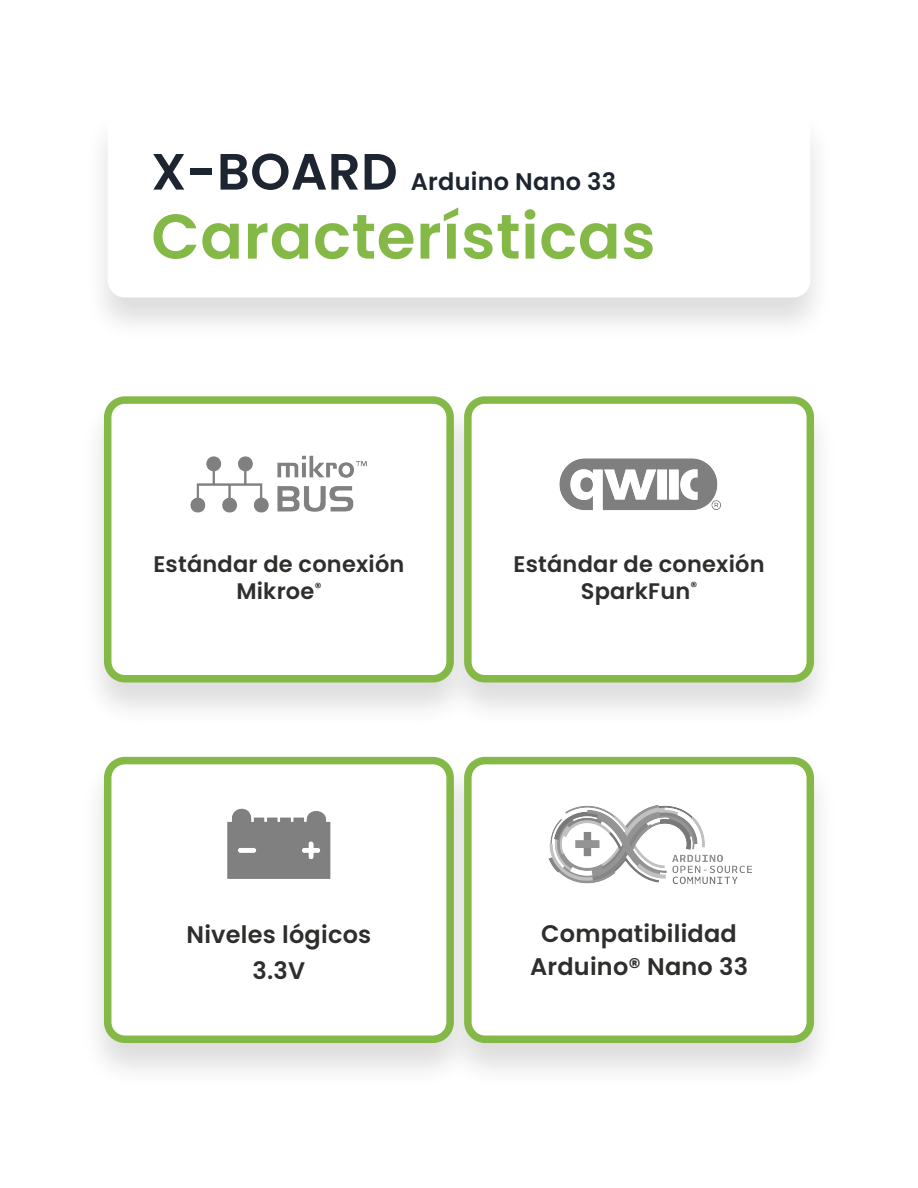
<style>
.page{position:relative;width:918px;height:1188px;background:#fff}
.page>*{position:absolute;margin:0;border:0;box-sizing:border-box;transform-origin:0 0}
.t1{font:600 63px "Poppins";letter-spacing:.01em;color:#85b947}
.t2{font:600 24px/33px "Poppins";letter-spacing:.01em;color:#2f2e2d;text-align:center}
.t3{font:600 24px "Poppins";letter-spacing:.01em;color:#1c2530}
.t4{font:600 22.5px "Poppins";letter-spacing:.01em;color:#2f2e2d}
.s1{font-size:51px}
</style>
<div class="page">
<div style="left:84px;top:108px;width:750px;height:235px;background:#1d1d1c;opacity:.15"></div>
<div style="left:108px;top:110px;width:702px;height:187px;background:#fff;border-radius:17px"></div>
<div style="left:80px;top:754px;width:398px;height:334px;background:#1d1d1c;opacity:.15"></div>
<div style="left:108px;top:761px;width:342px;height:278px;background:#fff;border-radius:17px"></div>
<div style="left:104px;top:757px;width:350px;height:286px;border:8px solid #85b947;border-radius:17px"></div>
<img style="left:227px;top:808px;width:104px;height:71px">
<div style="left:440px;top:754px;width:398px;height:334px;background:#1d1d1c;opacity:.15"></div>
<div style="left:468px;top:761px;width:342px;height:278px;background:#fff;border-radius:17px"></div>
<div style="left:464px;top:757px;width:350px;height:286px;border:8px solid #85b947;border-radius:17px"></div>
<img style="left:548px;top:805px;width:205px;height:79px">
<div style="left:80px;top:394px;width:398px;height:334px;background:#1d1d1c;opacity:.15"></div>
<div style="left:108px;top:400px;width:342px;height:279px;background:#fff;border-radius:17px"></div>
<div style="left:104px;top:396px;width:350px;height:287px;border:8px solid #85b947;border-radius:17px"></div>
<img style="left:190px;top:455px;width:177px;height:58px">
<div style="left:440px;top:394px;width:398px;height:333px;background:#1d1d1c;opacity:.15"></div>
<div style="left:468px;top:400px;width:342px;height:279px;background:#fff;border-radius:17px"></div>
<div style="left:464px;top:396px;width:350px;height:287px;border:8px solid #85b947;border-radius:17px"></div>
<img style="left:559px;top:458px;width:162px;height:52px">
<p class="t3" style="left:151px;top:167px;width:467px"><span class="s1">X-BOARD</span> Arduino Nano 33</p>
<p class="t1" style="left:151px;top:200px;width:506px">Características</p>
<p class="t4" style="left:153px;top:551px;width:253px">Estándar de conexión</p>
<p class="t4" style="left:236px;top:578px;width:87px">Mikroe<sup>®</sup></p>
<p class="t4" style="left:514px;top:551px;width:253px">Estándar de conexión</p>
<p class="t4" style="left:581px;top:578px;width:118px">SparkFun<sup>®</sup></p>
<p class="t2" style="left:186px;top:919px;width:186px">Niveles lógicos</p>
<p class="t2" style="left:253px;top:955px;width:54px">3.3V</p>
<p class="t2" style="left:530px;top:917px;width:220px">Compatibilidad<br>Arduino® Nano 33</p>
</div>
